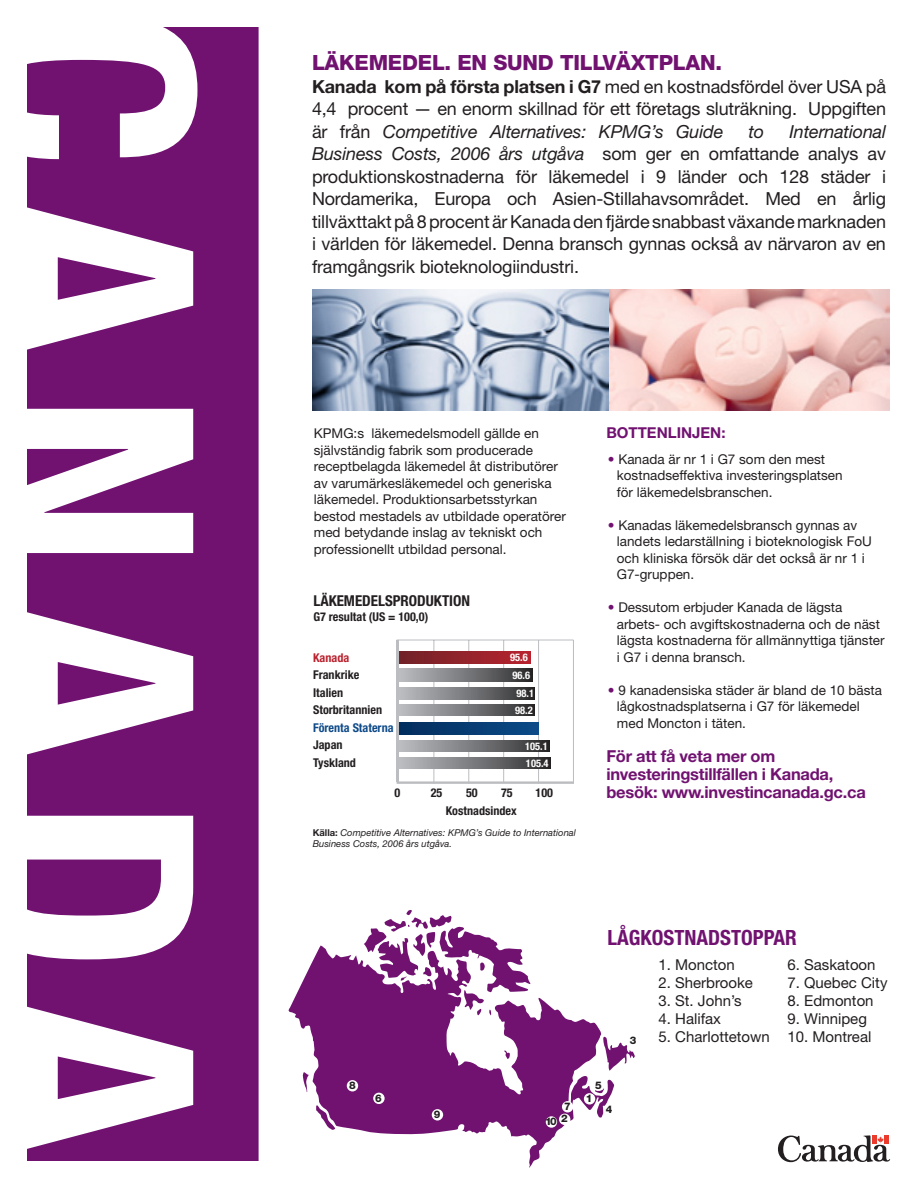
<style>
.page{position:relative;width:918px;height:1188px;background:#fff}
.page>*{position:absolute;margin:0;border:0;box-sizing:border-box;transform-origin:0 0}
.t1{font:800 21px "Helvetica Neue";letter-spacing:-.01em;color:#711271}
.t2{font:700 condensed 21px "Helvetica Neue";color:#711271}
.t3{font:18px/22.5px "Helvetica Neue";letter-spacing:-.01em;color:#231f20;text-align:justify}
.t4{font:italic 18px "Helvetica Neue";color:#231f20}
.t5{font:700 16.5px "Helvetica Neue";letter-spacing:-.015em;color:#711271}
.t6{font:15px "Helvetica Neue";color:#231f20}
.t7{font:700 condensed 15px "Helvetica Neue";color:#231f20}
.t8{font:700 15px "Helvetica Neue";color:#711271}
.t9{font:13.5px/16.5px "Helvetica Neue";color:#231f20}
.t10{font:700 condensed 12.15px/17.5px "Helvetica Neue";color:#231f20}
.t11{font:700 condensed 10.5px/17.1px "Helvetica Neue";color:#fff}
.t12{font:800 10.5px "Helvetica Neue";color:#231f20}
.t13{font:italic 9.45px/10.8px "Helvetica Neue";color:#231f20}
.s1{font-weight:700}
.s2{font-style:italic}
.s3{color:#711271}
.s4{color:#b9222e}
.s5{color:#0e4a88}
.s6{font-weight:700;font-style:normal}
</style>
<div class="page">
<svg style="left:27px;top:27px;width:232px;height:1133px;fill:#711271"></svg>
<svg style="left:778px;top:1135px;width:112px;height:27px"></svg>
<img style="left:609px;top:289px;width:280px;height:122px">
<img style="left:312px;top:289px;width:297px;height:122px">
<hr style="left:397px;top:781px;width:176px;height:3px;background:#bcbdc0">
<hr style="left:434px;top:640px;width:1px;height:144px;background:#bcbdc0">
<hr style="left:468px;top:640px;width:1px;height:144px;background:#bcbdc0">
<hr style="left:503px;top:640px;width:1px;height:143px;background:#bcbdc0">
<hr style="left:538px;top:640px;width:1px;height:144px;background:#bcbdc0">
<hr style="left:573px;top:640px;width:1px;height:144px;background:#bcbdc0">
<hr style="left:397px;top:640px;width:176px;height:1px;background:#bcbdc0">
<svg style="left:399px;top:740px;width:151px;height:11px;background:#757678"></svg>
<svg style="left:399px;top:723px;width:140px;height:11px;background:#073c72"></svg>
<svg style="left:399px;top:704px;width:136px;height:12px;background:#757679"></svg>
<svg style="left:399px;top:669px;width:133px;height:12px;background:#757679"></svg>
<svg style="left:399px;top:651px;width:131px;height:12px;background:#93222b"></svg>
<svg style="left:399px;top:757px;width:151px;height:12px;background:#757679"></svg>
<svg style="left:399px;top:688px;width:136px;height:11px"></svg>
<hr style="left:397px;top:640px;width:2px;height:141px;background:#bcbdc0">
<svg style="left:289px;top:945px;width:325px;height:223px;fill:#711271"></svg>
<svg style="left:504px;top:1050px;width:6px;height:9px"></svg>
<svg style="left:363px;top:910px;width:168px;height:105px"></svg>
<svg style="left:303px;top:1072px;width:6px;height:20px"></svg>
<svg style="left:316px;top:1105px;width:19px;height:25px"></svg>
<svg style="left:595px;top:1088px;width:9px;height:5px"></svg>
<svg style="left:603px;top:1037px;width:32px;height:34px"></svg>
<div style="left:559px;top:1114px;width:11px;height:11px;background:#fff;border-radius:50%"></div>
<div style="left:628px;top:1035px;width:11px;height:11px;background:#fff;border-radius:50%"></div>
<div style="left:584px;top:1093px;width:11px;height:12px;background:#fff;border-radius:50%"></div>
<div style="left:373px;top:1093px;width:12px;height:11px;background:#fff;border-radius:50%"></div>
<div style="left:347px;top:1080px;width:11px;height:11px;background:#fff;border-radius:50%"></div>
<div style="left:432px;top:1109px;width:11px;height:12px;background:#fff;border-radius:50%"></div>
<div style="left:562px;top:1101px;width:11px;height:11px;background:#fff;border-radius:50%"></div>
<div style="left:546px;top:1116px;width:11px;height:12px;background:#fff;border-radius:50%"></div>
<p class="t1" style="left:312px;top:50px;width:412px">LÄKEMEDEL. EN SUND TILLVÄXTPLAN.</p>
<p class="t3" style="left:312px;top:75px;width:576px"><span class="s1">Kanada kom på första platsen i G7</span> med en kostnadsfördel över USA på 4,4 procent — en enorm skillnad för ett företags sluträkning. Uppgiften är från <span class="s2">Competitive Alternatives: KPMG’s Guide</span></p>
<p class="t3" style="left:312px;top:120px;width:576px;text-indent:477px"><span class="s2">International Business Costs, 2006 års utgåva</span> som ger en omfattande analys av produktionskostnaderna för läkemedel i 9 länder och 128 städer i Nordamerika, Europa och Asien-Stillahavsområdet. Med en årlig tillväxttakt på 8 procent är Kanada den fjärde snabbast växande marknaden i världen för läkemedel. Denna bransch gynnas också av närvaron av en framgångsrik bioteknologiindustri.</p>
<p class="t4" style="left:749px;top:120px;width:17px">to</p>
<p class="t9" style="left:314px;top:425px;width:254px">KPMG:s läkemedelsmodell gällde en självständig fabrik som producerade receptbelagda läkemedel åt distributörer av varumärkesläkemedel och generiska läkemedel. Produktionsarbetsstyrkan bestod mestadels av utbildade operatörer med betydande inslag av tekniskt och professionellt utbildad personal.</p>
<p class="t8" style="left:606px;top:424px;width:121px">BOTTENLINJEN:</p>
<p class="t9" style="left:617px;top:450px;width:227px;text-indent:-9px"><span class="s3">•</span> Kanada är nr 1 i G7 som den mest kostnadseffektiva investeringsplatsen för läkemedelsbranschen.</p>
<p class="t9" style="left:617px;top:516px;width:257px;text-indent:-9px"><span class="s3">•</span> Kanadas läkemedelsbransch gynnas av landets ledarställning i bioteknologisk FoU och kliniska försök där det också är nr 1 i G7-gruppen.</p>
<p class="t9" style="left:617px;top:599px;width:269px;text-indent:-9px"><span class="s3">•</span> Dessutom erbjuder Kanada de lägsta arbets- och avgiftskostnaderna och de näst lägsta kostnaderna för allmännyttiga tjänster i G7 i denna bransch.</p>
<p class="t9" style="left:617px;top:681px;width:267px;text-indent:-9px"><span class="s3">•</span> 9 kanadensiska städer är bland de 10 bästa lågkostnadsplatserna i G7 för läkemedel med Moncton i täten.</p>
<p class="t5" style="left:606px;top:746px;width:170px">För att få veta mer om</p>
<p class="t5" style="left:606px;top:764px;width:228px">investeringstillfällen i Kanada,</p>
<p class="t5" style="left:606px;top:782px;width:261px">besök: www.investincanada.gc.ca</p>
<p class="t7" style="left:313px;top:592px;width:158px">LÄKEMEDELSPRODUKTION</p>
<p class="t10" style="left:313px;top:608px;width:116px">G7 resultat (US = 100,0)</p>
<p class="t10" style="left:313px;top:648px;width:82px"><span class="s4">Kanada<br></span>Frankrike<br>Italien<br>Storbritannien<br><span class="s5">Förenta Staterna<br></span>Japan<br>Tyskland</p>
<p class="t10" style="left:446px;top:802px;width:72px">Kostnadsindex</p>
<p class="t11" style="left:510px;top:649px;width:21px">95.6<br>96.6</p>
<p class="t11" style="left:515px;top:685px;width:21px;line-height:16.5px">98.1<br>98.2</p>
<p class="t11" style="left:525px;top:737px;width:25px">105.1<br>105.4</p>
<p class="t10" style="left:395px;top:783px;width:7px">0</p>
<p class="t10" style="left:431px;top:783px;width:13px">25</p>
<p class="t10" style="left:466px;top:783px;width:13px">50</p>
<p class="t10" style="left:501px;top:783px;width:13px">75</p>
<p class="t10" style="left:536px;top:783px;width:19px">100</p>
<p class="t13" style="left:313px;top:827px;width:265px"><span class="s6">Källa:</span> Competitive Alternatives: KPMG’s Guide to International<br>Business Costs, 2006 års utgåva.</p>
<p class="t12" style="left:349px;top:1079px;width:8px">8</p>
<p class="t12" style="left:375px;top:1092px;width:8px">6</p>
<p class="t12" style="left:434px;top:1108px;width:8px">9</p>
<p class="t12" style="left:564px;top:1100px;width:8px">7</p>
<p class="t12" style="left:561px;top:1112px;width:8px">2</p>
<p class="t12" style="left:545px;top:1115px;width:13px">10</p>
<p class="t2" style="left:608px;top:925px;width:191px">LÅGKOSTNADSTOPPAR</p>
<p class="t12" style="left:595px;top:1079px;width:8px">5</p>
<p class="t12" style="left:586px;top:1092px;width:8px">1</p>
<p class="t12" style="left:606px;top:1103px;width:8px">4</p>
<p class="t12" style="left:630px;top:1034px;width:8px">3</p>
<p class="t6" style="left:658px;top:956px;width:78px">1. Moncton</p>
<p class="t6" style="left:658px;top:974px;width:96px">2. Sherbrooke</p>
<p class="t6" style="left:658px;top:992px;width:85px">3. St. John’s</p>
<p class="t6" style="left:658px;top:1010px;width:64px">4. Halifax</p>
<p class="t6" style="left:658px;top:1028px;width:113px">5. Charlottetown</p>
<p class="t6" style="left:788px;top:956px;width:90px">6. Saskatoon</p>
<p class="t6" style="left:788px;top:974px;width:102px">7. Quebec City</p>
<p class="t6" style="left:788px;top:992px;width:88px">8. Edmonton</p>
<p class="t6" style="left:788px;top:1010px;width:81px">9. Winnipeg</p>
<p class="t6" style="left:788px;top:1028px;width:85px">10. Montreal</p>
</div>
